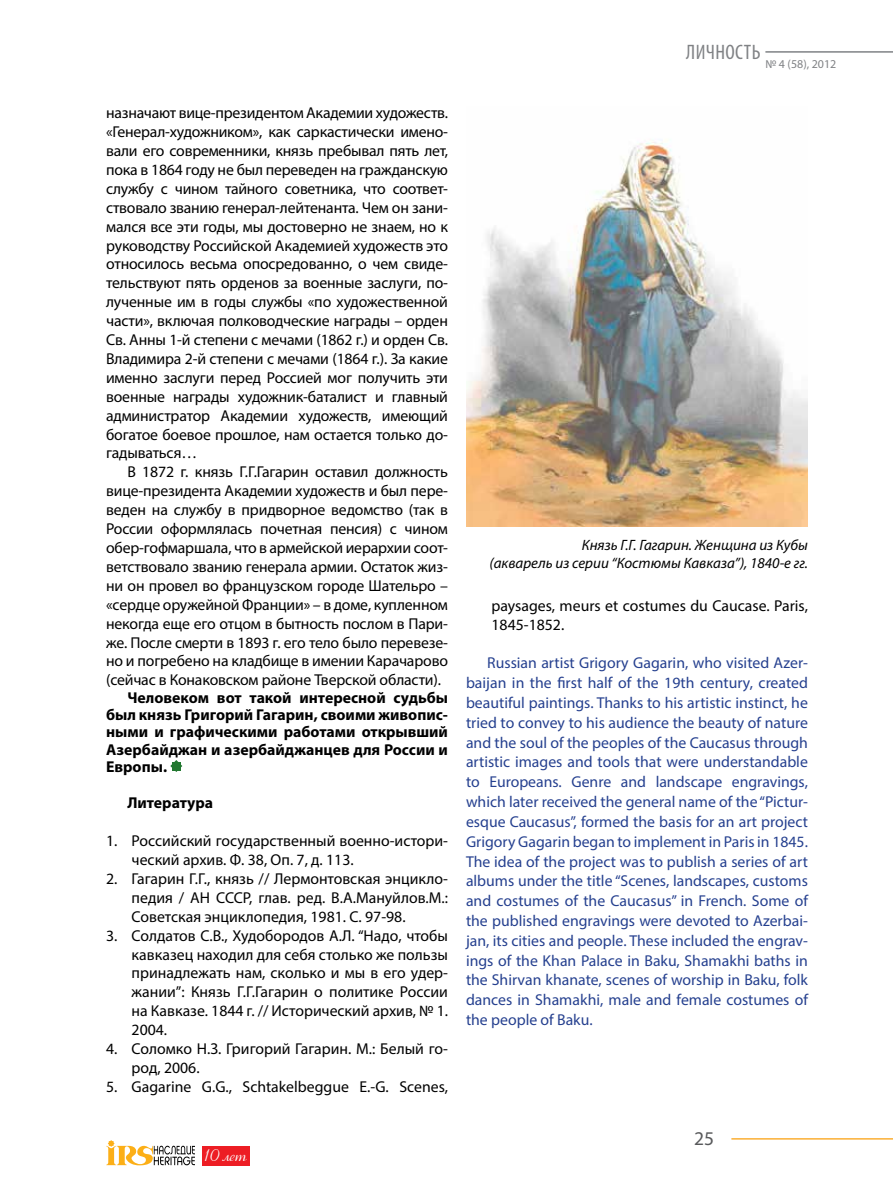
<style>
.page{position:relative;width:893px;height:1191px;background:#fff}
.page>*{position:absolute;margin:0;border:0;box-sizing:border-box;transform-origin:0 0}
.t1{font:28.2px "Cyrillic Ribbon";color:#fff}
.t2{font:condensed 21px "Myriad Pro";letter-spacing:.02em;color:#808285}
.t3{font:19.5px "Myriad Pro";color:#58595b}
.t4{font:15.75px/18.9px "Myriad Pro";color:#000;text-align:justify}
.t5{font:15.75px/19.8px "Myriad Pro";color:#25408f;text-align:justify}
.t6{font:700 15.75px/17.2px "Myriad Pro";color:#000;text-align:justify}
.t7{font:italic 15px/18px "Myriad Pro";color:#000;text-align:right}
.t8{font:12px "Myriad Pro";color:#808285}
</style>
<div class="page">
<svg style="left:106px;top:1140px;width:89px;height:25px"></svg>
<hr style="left:765px;top:51px;width:128px;height:2px;background:#808285">
<div style="left:202px;top:1146px;width:47px;height:19px;background:#ed1d24"></div>
<hr style="left:731px;top:1138px;width:162px;height:1px;background:#fbaf34">
<svg style="left:170px;top:760px;width:12px;height:12px"></svg>
<img style="left:466px;top:142px;width:342px;height:384px">
<p class="t4" style="left:106px;top:103px;width:343px">назначают вице-президентом Академии художеств. «Генерал-художником», как саркастически имено&shy;вали его современники, князь пребывал пять лет, пока в 1864 году не был переведен на гражданскую службу с чином тайного советника, что соответ&shy;ствовало званию генерал-лейтенанта. Чем он зани&shy;мался все эти годы, мы достоверно не знаем, но к руководству Российской Академией художеств это относилось весьма опосредованно, о чем свиде&shy;тельствуют пять орденов за военные заслуги, по&shy;лученные им в годы службы «по художественной части», включая полководческие награды – орден Св. Анны 1-й степени с мечами (1862 г.) и орден Св.<br>Владимира 2-й степени с мечами (1864 г.). За какие именно заслуги перед Россией мог получить эти военные награды художник-баталист и главный администратор Академии художеств, имеющий богатое боевое прошлое, нам остается только до&shy;гадываться…</p>
<p class="t4" style="left:106px;top:462px;width:343px;text-indent:21px">В 1872 г. князь Г.Г.Гагарин оставил должность вице-президента Академии художеств и был пере&shy;веден на службу в придворное ведомство (так в России оформлялась почетная пенсия) с чином обер-гофмаршала, что в армейской иерархии соот&shy;ветствовало званию генерала армии. Остаток жиз&shy;ни он провел во французском городе Шательро – «сердце оружейной Франции» – в доме, купленном некогда еще его отцом в бытность послом в Пари&shy;же. После смерти в 1893 г. его тело было перевезе&shy;но и погребено на кладбище в имении Карачарово (сейчас в Конаковском районе Тверской области).</p>
<p class="t6" style="left:106px;top:688px;width:343px;text-indent:21px">Человеком вот такой интересной судьбы был князь Григорий Гагарин, своими живопис&shy;ными и графическими работами открывший Азербайджан и азербайджанцев для России и Европы.</p>
<p class="t6" style="left:127px;top:794px;width:87px">Литература</p>
<p class="t4" style="left:132px;top:831px;width:318px;text-indent:-26px">1. Российский государственный военно-истори&shy;ческий архив. Ф. 38, Оп. 7, д. 113.</p>
<p class="t4" style="left:132px;top:869px;width:318px;text-indent:-26px">2. Гагарин Г.Г., князь // Лермонтовская энцикло&shy;педия / АН СССР, глав. ред. В.А.Мануйлов.М.:<br>Советская энциклопедия, 1981. С. 97-98.</p>
<p class="t4" style="left:132px;top:925px;width:318px;text-indent:-26px">3. Солдатов С.В., Худобородов А.Л. “Надо, чтобы кавказец находил для себя столько же пользы принадлежать нам, сколько и мы в его удер&shy;жании”: Князь Г.Г.Гагарин о политике России на Кавказе. 1844 г. // Исторический архив, № 1.<br>2004.</p>
<p class="t4" style="left:132px;top:1039px;width:318px;text-indent:-26px">4. Соломко Н.З. Григорий Гагарин. М.: Белый го&shy;род, 2006.</p>
<p class="t4" style="left:106px;top:1076px;width:343px">5. Gagarine G.G., Schtakelbeggue E.-G. Scenes,</p>
<h1 class="t1" style="left:205px;top:1135px;width:46px">10 лет</h1>
<h2 class="t2" style="left:686px;top:39px;width:76px">личность</h2>
<p class="t8" style="left:765px;top:56px;width:73px">№ 4 (58), 2012</p>
<p class="t7" style="left:489px;top:535px;width:320px">Князь Г.Г. Гагарин. Женщина из Кубы<br>(акварель из серии “Костюмы Кавказа”), 1840-е гг.</p>
<p class="t4" style="left:491px;top:596px;width:318px">paysages, meurs et costumes du Caucase. Paris,<br>1845-1852.</p>
<p class="t5" style="left:466px;top:653px;width:343px;text-indent:21px">Russian artist Grigory Gagarin, who visited Azer&shy;baijan in the first half of the 19th century, created beautiful paintings. Thanks to his artistic instinct, he tried to convey to his audience the beauty of nature and the soul of the peoples of the Caucasus through artistic images and tools that were understandable to Europeans. Genre and landscape engravings, which later received the general name of the “Pictur&shy;esque Caucasus”, formed the basis for an art project Grigory Gagarin began to implement in Paris in 1845.<br>The idea of the project was to publish a series of art albums under the title “Scenes, landscapes, customs and costumes of the Caucasus” in French. Some of the published engravings were devoted to Azerbai&shy;jan, its cities and people. These included the engrav&shy;ings of the Khan Palace in Baku, Shamakhi baths in the Shirvan khanate, scenes of worship in Baku, folk dances in Shamakhi, male and female costumes of the people of Baku.</p>
<p class="t3" style="left:694px;top:1126px;width:22px">25</p>
</div>
